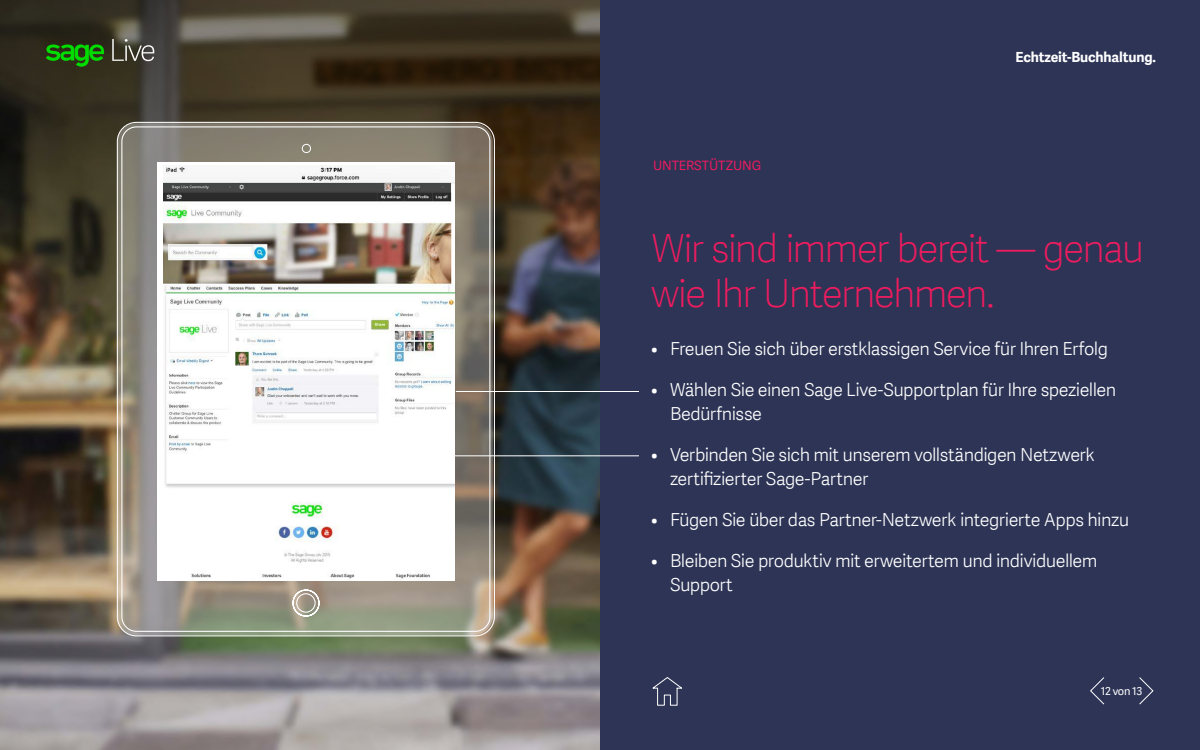
<style>
.page{position:relative;width:1200px;height:750px;background:#fff}
.page>*{position:absolute;margin:0;border:0;box-sizing:border-box;transform-origin:0 0}
.t1{font:39px/45px "Adelle Sans SAGE Th";letter-spacing:-.045em;color:#ec1c5f}
.t2{font:18px/24px "Adelle Sans SAGE Lt";letter-spacing:-.03em;color:#fff}
.t3{font:700 14px "Adelle Sans SAGE";letter-spacing:-.01em;color:#fff}
.t4{font:13px "Adelle Sans SAGE";letter-spacing:-.005em;color:#ec1c5f}
.t5{font:11px "Adelle Sans SAGE";letter-spacing:-.02em;color:#fff}
.s1{color:#2d3455}
</style>
<div class="page">
<img style="left:0;top:343px;width:600px;height:407px">
<svg style="left:0;top:0;width:600px;height:343px;background:#403626"></svg>
<svg style="left:116px;top:121px;width:379px;height:516px;background:#908b7e"></svg>
<div style="left:302px;top:144px;width:9px;height:9px;border:1px solid #fff;border-radius:50%"></div>
<svg style="left:292px;top:589px;width:28px;height:28px"></svg>
<div style="left:157px;top:162px;width:298px;height:419px;background:#fff"></div>
<img style="left:163px;top:165px;width:292px;height:414px">
<div style="left:600px;top:0;width:600px;height:750px;background:#2d3455"></div>
<svg style="left:652px;top:677px;width:30px;height:29px"></svg>
<svg style="left:1090px;top:677px;width:15px;height:28px"></svg>
<svg style="left:1139px;top:677px;width:15px;height:28px"></svg>
<hr style="left:456px;top:391px;width:183px;height:1px;background:#fff">
<hr style="left:378px;top:455px;width:261px;height:1px;background:#fff">
<svg style="left:112px;top:39px;width:42px;height:22px"></svg>
<svg style="left:46px;top:44px;width:60px;height:23px"></svg>
<p class="t4" style="left:653px;top:156px;width:110px">UNTERSTÜTZUNG</p>
<p class="t3" style="left:1015px;top:47px;width:142px">Echtzeit-Buchhaltung.</p>
<h1 class="t1" style="left:651px;top:224px;width:495px">Wir sind immer bereit — genau wie Ihr Unternehmen.<span class="s1">.</span></h1>
<p class="t2" style="left:651px;top:336px;width:458px">• Freuen Sie sich über erstklassigen Service für Ihren Erfolg</p>
<p class="t2" style="left:670px;top:377px;width:448px;text-indent:-19px">• Wählen Sie einen Sage Live-Supportplan für Ihre speziellen<br>Bedürfnisse</p>
<p class="t2" style="left:670px;top:442px;width:426px;text-indent:-19px">• Verbinden Sie sich mit unserem vollständigen Netzwerk zertifizierter Sage-Partner</p>
<p class="t2" style="left:651px;top:507px;width:480px">• Fügen Sie über das Partner-Netzwerk integrierte Apps hinzu</p>
<p class="t2" style="left:670px;top:548px;width:429px;text-indent:-19px">• Bleiben Sie produktiv mit erweitertem und individuellem<br>Support</p>
<p class="t5" style="left:1101px;top:683px;width:43px">12 von 13</p>
</div>
